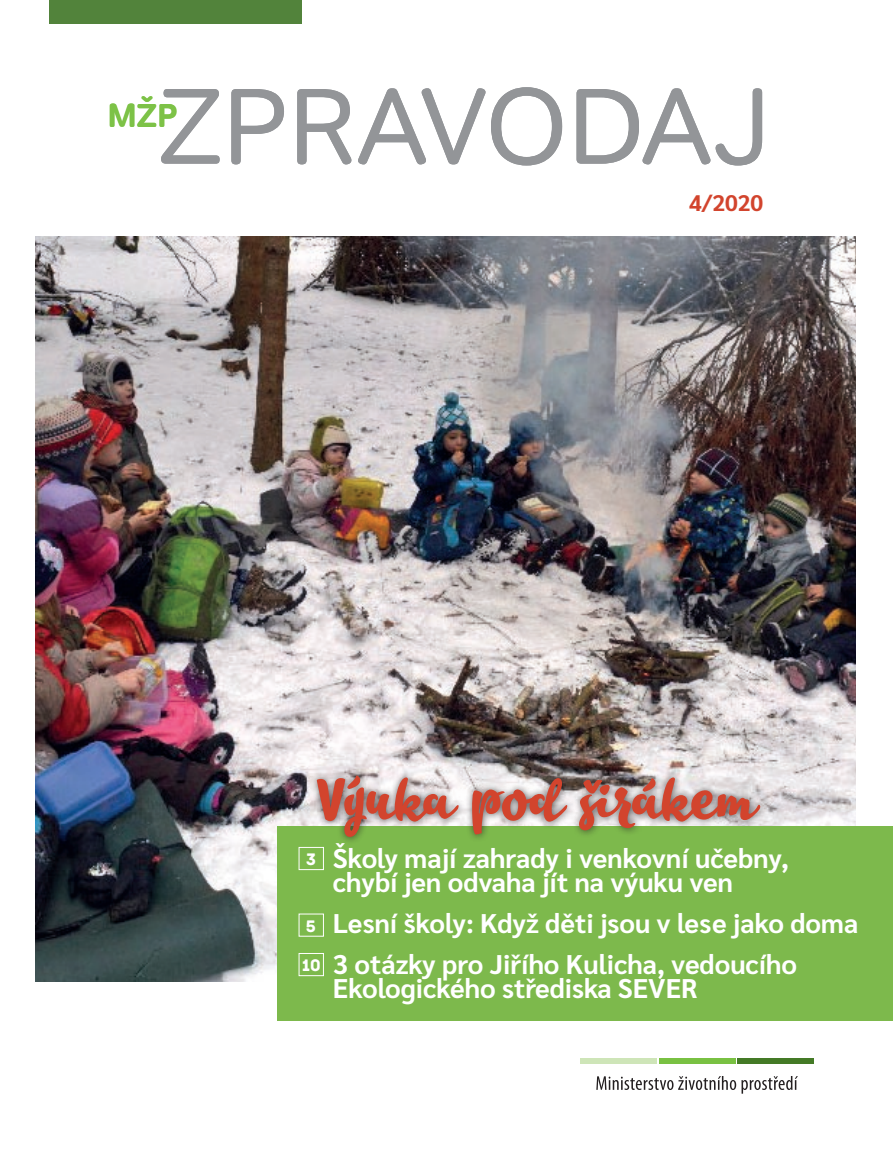
<style>
.page{position:relative;width:893px;height:1170px;background:#fff}
.page>*{position:absolute;margin:0;border:0;box-sizing:border-box;transform-origin:0 0}
.t1{font:107.4px "Tondo Corp";color:#939598}
.t2{font:900 90px "Takeaway";color:#d2442d}
.t3{font:700 33.45px "Tondo Corp";color:#7dc247}
.t4{font:700 27px/24px "Sarabun";color:#fff}
.t5{font:700 22.5px "Sarabun";color:#d2442d}
.t6{font:17.7px "Archive";color:#fff}
</style>
<div class="page">
<div style="left:738px;top:1058px;width:76px;height:6px;background:#447a26"></div>
<div style="left:580px;top:1058px;width:76px;height:6px;background:#cee5b8"></div>
<div style="left:659px;top:1058px;width:76px;height:6px;background:#79c142"></div>
<svg style="left:596px;top:1076px;width:202px;height:17px"></svg>
<img style="left:35px;top:236px;width:821px;height:745px">
<div style="left:49px;top:0;width:253px;height:23px;background:#52833b"></div>
<div style="left:278px;top:826px;width:615px;height:195px;background:#7db94c"></div>
<div style="left:299px;top:953px;width:25px;height:22px;border:1px solid #fff"></div>
<div style="left:310px;top:767px;width:583px;height:139px;background:#231f20;opacity:.75"></div>
<h1 class="t1" style="left:158px;top:62px;width:613px">ZPRAVODAJ</h1>
<p class="t5" style="left:689px;top:190px;width:76px">4/2020</p>
<p class="t3" style="left:107px;top:94px;width:72px">MŽP</p>
<h2 class="t2" style="left:319px;top:759px;width:438px">Výuka pod širákem</h2>
<p class="t6" style="left:306px;top:848px;width:11px">3</p>
<p class="t6" style="left:306px;top:915px;width:11px">5</p>
<p class="t6" style="left:302px;top:954px;width:20px">10</p>
<p class="t4" style="left:333px;top:846px;width:457px">Školy mají zahrady i venkovní učebny, chybí jen odvaha jít na výuku ven</p>
<p class="t4" style="left:333px;top:903px;width:527px;line-height:41px">Lesní školy: Když děti jsou v lese jako doma<br>3 otázky pro Jiřího Kulicha, vedoucího</p>
<p class="t4" style="left:333px;top:976px;width:366px">Ekologického střediska SEVER</p>
</div>
